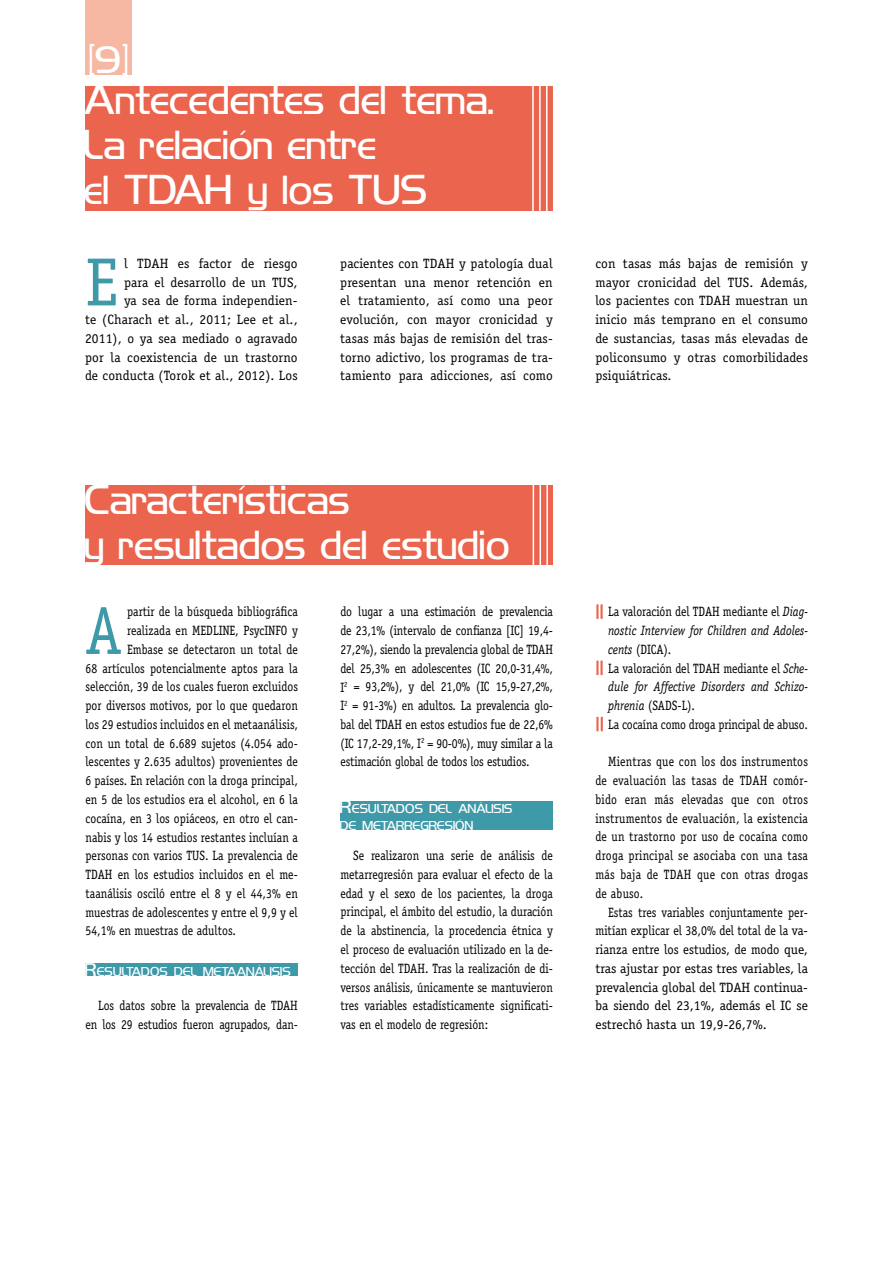
<style>
.page{position:relative;width:893px;height:1263px;background:#fff}
.page>*{position:absolute;margin:0;border:0;box-sizing:border-box;transform-origin:0 0}
.t1{font:68.25px "Officina Serif Std";color:#3e99a8}
.t2{font:68.25px "Officina Serif Std";color:#3e99a8;scale:.87 1}
.t3{font:37.5px/45px "Hancock Park Light Laser";color:#fff}
.t4{font:34.5px "Hancock Park Light Laser";color:#fff}
.t5{font:13.5px/18.8px "Officina Serif Std";letter-spacing:.005em;color:#000;text-align:justify;scale:.87 1}
.t6{font:13.5px/18.8px "Officina Serif Std";letter-spacing:.005em;color:#000;text-align:justify}
.t7{font:italic 13.5px "Officina Serif Std";color:#000;scale:.87 1}
.t8{font:11.55px/16.5px "Hancock Park Light Laser";color:#fff}
.s1{font-size:16.5px}
.s2{color:#ea644e}
.s3{font-style:italic}
</style>
<div class="page">
<div style="left:85px;top:0;width:47px;height:75px;background:#f6b8a3"></div>
<div style="left:85px;top:86px;width:468px;height:124px;background:#ea644e"></div>
<hr style="left:532px;top:78px;width:2px;height:137px;background:#fff">
<hr style="left:539px;top:78px;width:2px;height:137px;background:#fff">
<hr style="left:546px;top:78px;width:1px;height:138px;background:#fff">
<svg style="left:597px;top:604px;width:5px;height:15px"></svg>
<svg style="left:597px;top:661px;width:5px;height:14px"></svg>
<svg style="left:597px;top:717px;width:6px;height:14px"></svg>
<div style="left:86px;top:486px;width:467px;height:79px;background:#ea644e"></div>
<hr style="left:533px;top:478px;width:1px;height:91px;background:#fff">
<hr style="left:539px;top:478px;width:2px;height:90px;background:#fff">
<hr style="left:546px;top:478px;width:2px;height:92px;background:#fff">
<div style="left:85px;top:963px;width:213px;height:12px;background:#3e99a8"></div>
<div style="left:341px;top:801px;width:212px;height:28px;background:#3e99a8"></div>
<h3 class="t4" style="left:90px;top:44px;width:42px">[9]</h3>
<h2 class="t3" style="left:85px;top:79px;width:411px">Antecedentes del tema.<br>La relación entre<br>el TDAH y los TUS</h2>
<p class="t6" style="left:85px;top:254px;width:214px;text-align:right">l TDAH es factor de riesgo<br>para el desarrollo de un TUS,<br>ya sea de forma independien-<br>te (Charach et al., 2011; Lee et al.,<br>2011), o ya sea mediado o agravado por la coexistencia de un trastorno de conducta (Torok et al., 2012). Los</p>
<p class="t6" style="left:340px;top:254px;width:214px">pacientes con TDAH y patología dual presentan una menor retención en el tratamiento, así como una peor evolución, con mayor cronicidad y tasas más bajas de remisión del tras&shy;torno adictivo, los programas de tra&shy;tamiento para adicciones, así como</p>
<p class="t6" style="left:595px;top:254px;width:214px">con tasas más bajas de remisión y mayor cronicidad del TUS. Además, los pacientes con TDAH muestran un inicio más temprano en el consumo de sustancias, tasas más elevadas de policonsumo y otras comorbilidades psiquiátricas.</p>
<h1 class="t1" style="left:85px;top:242px;width:34px">E</h1>
<h2 class="t3" style="left:85px;top:479px;width:427px">Características<br>y resultados del estudio</h2>
<h1 class="t2" style="left:85px;top:591px;width:43px">A</h1>
<p class="t5" style="left:127px;top:602px;width:198px">partir de la búsqueda bibliográfica</p>
<p class="t5" style="left:127px;top:621px;width:198px">realizada en MEDLINE, PsycINFO y</p>
<p class="t5" style="left:127px;top:640px;width:198px">Embase se detectaron un total de</p>
<p class="t5" style="left:85px;top:659px;width:246px">68 artículos potencialmente aptos para la</p>
<p class="t5" style="left:85px;top:677px;width:246px">selección, 39 de los cuales fueron excluidos</p>
<p class="t5" style="left:85px;top:696px;width:246px">por diversos motivos, por lo que quedaron</p>
<p class="t5" style="left:85px;top:715px;width:246px">los 29 estudios incluidos en el metaanálisis,</p>
<p class="t5" style="left:85px;top:734px;width:246px">con un total de 6.689 sujetos (4.054 ado-</p>
<p class="t5" style="left:85px;top:752px;width:246px">lescentes y 2.635 adultos) provenientes de</p>
<p class="t5" style="left:85px;top:771px;width:246px">6 países. En relación con la droga principal,</p>
<p class="t5" style="left:85px;top:790px;width:246px">en 5 de los estudios era el alcohol, en 6 la</p>
<p class="t5" style="left:85px;top:809px;width:246px">cocaína, en 3 los opiáceos, en otro el can-</p>
<p class="t5" style="left:85px;top:827px;width:246px">nabis y los 14 estudios restantes incluían a</p>
<p class="t5" style="left:85px;top:846px;width:246px">personas con varios TUS. La prevalencia de</p>
<p class="t5" style="left:85px;top:865px;width:246px">TDAH en los estudios incluidos en el me-</p>
<p class="t5" style="left:85px;top:884px;width:246px">taanálisis osciló entre el 8 y el 44,3% en</p>
<p class="t5" style="left:85px;top:902px;width:246px">muestras de adolescentes y entre el 9,9 y el</p>
<p class="t5" style="left:85px;top:921px;width:175px">54,1% en muestras de adultos.</p>
<p class="t8" style="left:85px;top:963px;width:208px"><span class="s1">R</span>ESULTADOS DEL METAANÁLISIS</p>
<p class="t5" style="left:85px;top:996px;width:246px;text-align:right">Los datos sobre la prevalencia de TDAH en los 29 estudios fueron agrupados, dan-</p>
<p class="t5" style="left:340px;top:602px;width:246px">do lugar a una estimación de prevalencia de 23,1% (intervalo de confianza [IC] 19,4- 27,2%), siendo la prevalencia global de TDAH del 25,3% en adolescentes (IC 20,0-31,4%, I<sup>2</sup> = 93,2%), y del 21,0% (IC 15,9-27,2%, I<sup>2</sup> = 91-3%) en adultos. La prevalencia glo&shy;bal del TDAH en estos estudios fue de 22,6% (IC 17,2-29,1%, I<sup>2</sup> = 90-0%), muy similar a la estimación global de todos los estudios.</p>
<p class="t8" style="left:340px;top:801px;width:174px"><span class="s1">R</span>ESULTADOS DEL ANÁLISIS<br>DE METARREGRESIÓN</p>
<p class="t5" style="left:340px;top:846px;width:246px;text-indent:13px">Se realizaron una serie de análisis de metarregresión para evaluar el efecto de la edad y el sexo de los pacientes, la droga principal, el ámbito del estudio, la duración de la abstinencia, la procedencia étnica y el proceso de evaluación utilizado en la de&shy;tección del TDAH. Tras la realización de di&shy;versos análisis, únicamente se mantuvieron tres variables estadísticamente significati&shy;vas en el modelo de regresión:</p>
<p class="t5" style="left:595px;top:602px;width:246px"><span class="s2">||</span> La valoración del TDAH mediante el <span class="s3">Diag-</span></p>
<p class="t7" style="left:608px;top:623px;width:231px">nostic Interview for Children and Adoles-</p>
<p class="t5" style="left:608px;top:640px;width:74px"><span class="s3">cents</span> (DICA).</p>
<p class="t5" style="left:595px;top:659px;width:246px"><span class="s2">||</span> La valoración del TDAH mediante el <span class="s3">Sche-</span></p>
<p class="t7" style="left:608px;top:679px;width:231px">dule for Affective Disorders and Schizo-</p>
<p class="t5" style="left:608px;top:696px;width:101px"><span class="s3">phrenia</span> (SADS-L).</p>
<p class="t5" style="left:595px;top:715px;width:246px"><span class="s2">||</span> La cocaína como droga principal de abuso.</p>
<p class="t5" style="left:595px;top:752px;width:246px;text-indent:13px">Mientras que con los dos instrumentos de evaluación las tasas de TDAH comór&shy;bido eran más elevadas que con otros instrumentos de evaluación, la existencia de un trastorno por uso de cocaína como droga principal se asociaba con una tasa más baja de TDAH que con otras drogas de abuso.</p>
<p class="t5" style="left:595px;top:902px;width:246px;text-indent:13px">Estas tres variables conjuntamente per&shy;mitían explicar el 38,0% del total de la va&shy;rianza entre los estudios, de modo que, tras ajustar por estas tres variables, la prevalencia global del TDAH continua&shy;ba siendo del 23,1%, además el IC se estrechó hasta un 19,9-26,7%.</p>
</div>
